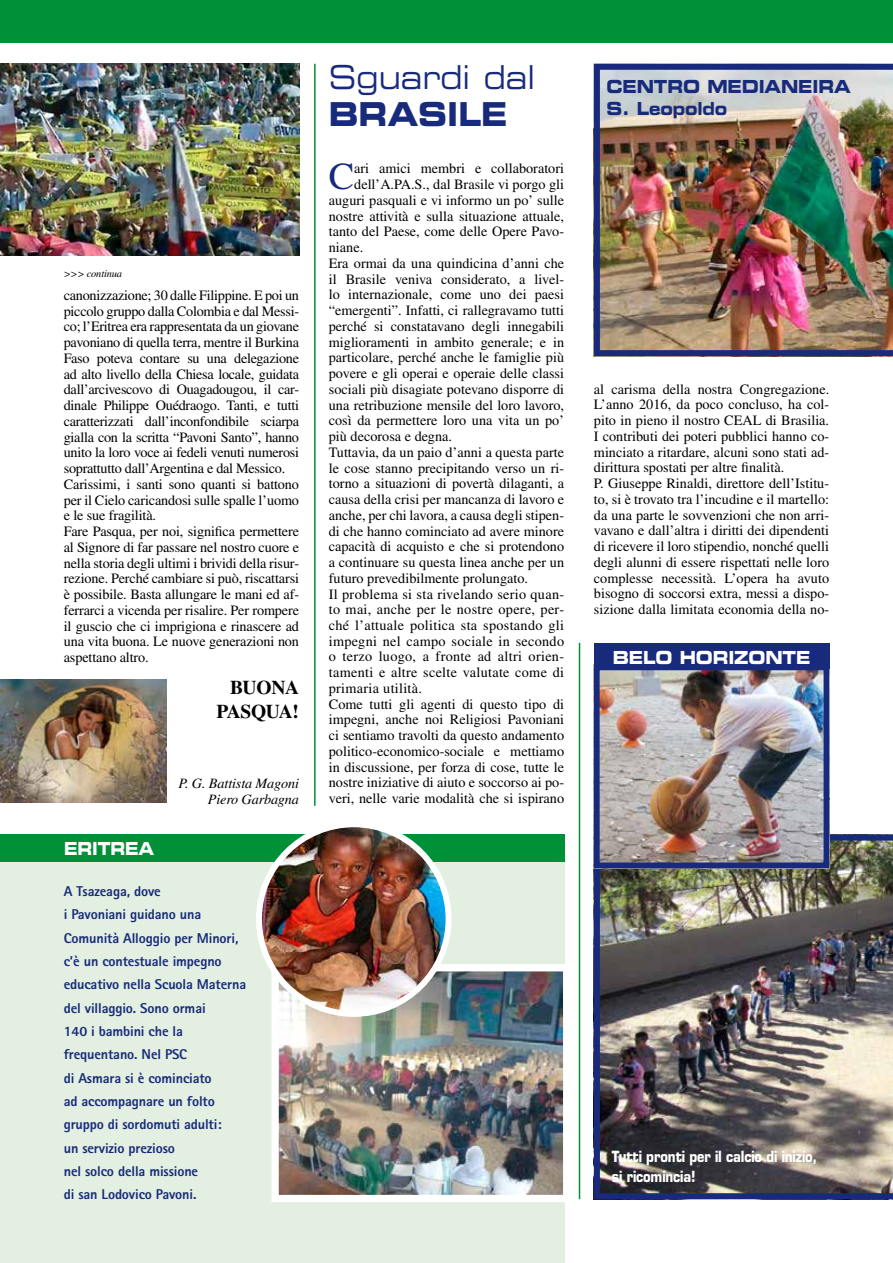
<style>
.page{position:relative;width:893px;height:1263px;background:#fff}
.page>*{position:absolute;margin:0;border:0;box-sizing:border-box;transform-origin:0 0}
.t1{font:38.1px "Times LT Std";color:#182a7b}
.t2{font:33px "Eurostile LT Std Ex 2";color:#182a7b;scale:.85 1}
.t3{font:33px "Eurostile LT Std Bold Ex 2";color:#182a7b;scale:.85 1}
.t4{font:700 19.5px/24px "Times LT Std";letter-spacing:-.02em;color:#000;text-align:right}
.t5{font:18px/22.5px "Eurostile LT Std Bold Ex 2";letter-spacing:-.01em;color:#182a7b;scale:.85 1}
.t6{font:18px "Eurostile LT Std Bold Ex 2";letter-spacing:-.01em;color:#fff;scale:.85 1}
.t7{font:18px "Eurostile LT Std Bold Ex 2";letter-spacing:-.01em;color:#fff;scale:.8 1}
.t8{font:700 15px/19.5px "Eurostile LT Std";letter-spacing:-.01em;color:#fff;scale:.85 1}
.t9{font:14.25px/15.8px "Times LT Std";color:#000}
.t10{font:14.25px/15.8px "Times LT Std";letter-spacing:-.02em;color:#000}
.t11{font:800 14.25px/23.2px "Rotis Sans Serif Std";letter-spacing:-.01em;color:#182a7b}
.t12{font:14.25px "Times LT Std";letter-spacing:.02em;color:#000}
.t13{font:italic 14.25px/15.8px "Times LT Std";letter-spacing:-.01em;color:#000;text-align:right}
.t14{font:italic 10.5px "Times LT Std";letter-spacing:-.02em;color:#000}
</style>
<div class="page">
<div style="left:0;top:835px;width:564px;height:428px;background:#e2efe1"></div>
<div style="left:0;top:834px;width:564px;height:28px;background:#009037"></div>
<div style="left:0;top:0;width:893px;height:43px;background:#009037"></div>
<hr style="left:579px;top:643px;width:1px;height:556px;background:#009037">
<hr style="left:314px;top:64px;width:2px;height:742px;background:#009037">
<img style="left:0;top:64px;width:299px;height:191px">
<img style="left:279px;top:972px;width:284px;height:222px">
<div style="left:271px;top:964px;width:300px;height:238px;border:7px solid #fff"></div>
<img style="left:259px;top:824px;width:190px;height:190px;border-radius:95px">
<div style="left:256px;top:821px;width:196px;height:196px;border:6px solid #fff;border-radius:50%"></div>
<img style="left:594px;top:64px;width:299px;height:292px">
<img style="left:594px;top:834px;width:299px;height:365px">
<img style="left:601px;top:671px;width:221px;height:190px">
<div style="left:594px;top:664px;width:235px;height:204px;border:6px solid #182a7b"></div>
<div style="left:594px;top:643px;width:235px;height:26px;background:#182a7b"></div>
<img style="left:0;top:679px;width:167px;height:124px">
<p class="t14" style="left:64px;top:267px;width:60px">&gt;&gt;&gt; continua</p>
<p class="t10" style="left:64px;top:287px;width:237px">canonizzazione; 30 dalle Filippine. E poi un piccolo gruppo dalla Colombia e dal Messi&shy;co; l’Eritrea era rappresentata da un giovane pavoniano di quella terra, mentre il Burkina Faso poteva contare su una delegazione ad alto livello della Chiesa locale, guidata dall’arcivescovo di Ouagadougou, il car&shy;dinale Philippe Ouédraogo. Tanti, e tutti caratterizzati dall’inconfondibile sciarpa gialla con la scritta “Pavoni Santo”, hanno unito la loro voce ai fedeli venuti numerosi soprattutto dall’Argentina e dal Messico.<br>Carissimi, i santi sono quanti si battono per il Cielo caricandosi sulle spalle l’uomo e le sue fragilità.<br>Fare Pasqua, per noi, significa permettere al Signore di far passare nel nostro cuore e nella storia degli ultimi i brividi della risur&shy;rezione. Perché cambiare si può, riscattarsi è possibile. Basta allungare le mani ed af&shy;ferrarci a vicenda per risalire. Per rompere il guscio che ci imprigiona e rinascere ad una vita buona. Le nuove generazioni non aspettano altro.</p>
<h3 class="t4" style="left:216px;top:675px;width:84px">BUONA<br>PASQUA!</h3>
<p class="t7" style="left:64px;top:836px;width:114px">ERITREA</p>
<p class="t13" style="left:178px;top:776px;width:122px">P. G. Battista Magoni<br>Piero Garbagna</p>
<p class="t11" style="left:64px;top:879px;width:184px">A Tsazeaga, dove<br>i Pavoniani guidano una<br>Comunità Alloggio per Minori, c’è un contestuale impegno educativo nella Scuola Materna del villaggio. Sono ormai<br>140 i bambini che la frequentano. Nel PSC<br>di Asmara si è cominciato<br>ad accompagnare un folto gruppo di sordomuti adulti:<br>un servizio prezioso<br>nel solco della missione<br>di san Lodovico Pavoni.</p>
<h2 class="t2" style="left:329px;top:54px;width:244px">Sguardi dal</h2>
<h2 class="t3" style="left:329px;top:91px;width:212px">BRASILE</h2>
<h1 class="t1" style="left:329px;top:155px;width:27px">C</h1>
<p class="t9" style="left:354px;top:161px;width:211px">ari amici membri e collaboratori</p>
<p class="t9" style="left:354px;top:176px;width:211px">dell’A.PA.S., dal Brasile vi porgo gli</p>
<p class="t9" style="left:329px;top:192px;width:237px">auguri pasquali e vi informo un po’ sulle</p>
<p class="t9" style="left:329px;top:208px;width:237px">nostre attività e sulla situazione attuale,</p>
<p class="t9" style="left:329px;top:224px;width:237px">tanto del Paese, come delle Opere Pavo-</p>
<p class="t9" style="left:329px;top:239px;width:36px">niane.</p>
<p class="t9" style="left:329px;top:255px;width:237px">Era ormai da una quindicina d’anni che</p>
<p class="t9" style="left:329px;top:271px;width:237px">il Brasile veniva considerato, a livel-</p>
<p class="t9" style="left:329px;top:287px;width:237px">lo internazionale, come uno dei paesi</p>
<p class="t9" style="left:329px;top:302px;width:237px">“emergenti”. Infatti, ci rallegravamo tutti</p>
<p class="t9" style="left:329px;top:318px;width:237px">perché si constatavano degli innegabili</p>
<p class="t9" style="left:329px;top:334px;width:237px">miglioramenti in ambito generale; e in</p>
<p class="t9" style="left:329px;top:350px;width:237px">particolare, perché anche le famiglie più</p>
<p class="t9" style="left:329px;top:365px;width:237px">povere e gli operai e operaie delle classi</p>
<p class="t9" style="left:329px;top:381px;width:237px">sociali più disagiate potevano disporre di</p>
<p class="t9" style="left:329px;top:397px;width:237px">una retribuzione mensile del loro lavoro,</p>
<p class="t9" style="left:329px;top:412px;width:237px">così da permettere loro una vita un po’</p>
<p class="t9" style="left:329px;top:428px;width:125px">più decorosa e degna.</p>
<p class="t9" style="left:329px;top:444px;width:237px">Tuttavia, da un paio d’anni a questa parte</p>
<p class="t9" style="left:329px;top:460px;width:237px">le cose stanno precipitando verso un ri-</p>
<p class="t9" style="left:329px;top:475px;width:237px">torno a situazioni di povertà dilaganti, a</p>
<p class="t9" style="left:329px;top:491px;width:237px">causa della crisi per mancanza di lavoro e</p>
<p class="t9" style="left:329px;top:507px;width:237px">anche, per chi lavora, a causa degli stipen-</p>
<p class="t9" style="left:329px;top:523px;width:237px">di che hanno cominciato ad avere minore</p>
<p class="t9" style="left:329px;top:538px;width:237px">capacità di acquisto e che si protendono</p>
<p class="t9" style="left:329px;top:554px;width:237px">a continuare su questa linea anche per un</p>
<p class="t9" style="left:329px;top:570px;width:201px">futuro prevedibilmente prolungato.</p>
<p class="t12" style="left:329px;top:586px;width:237px">Il problema si sta rivelando serio quan-</p>
<p class="t12" style="left:329px;top:601px;width:237px">to mai, anche per le nostre opere, per-</p>
<p class="t12" style="left:329px;top:617px;width:237px">ché l’attuale politica sta spostando gli</p>
<p class="t12" style="left:329px;top:633px;width:237px">impegni nel campo sociale in secondo</p>
<p class="t12" style="left:329px;top:649px;width:237px">o terzo luogo, a fronte ad altri orien-</p>
<p class="t12" style="left:329px;top:664px;width:237px">tamenti e altre scelte valutate come di</p>
<p class="t12" style="left:329px;top:680px;width:95px">primaria utilità.</p>
<p class="t9" style="left:329px;top:696px;width:237px">Come tutti gli agenti di questo tipo di</p>
<p class="t9" style="left:329px;top:712px;width:237px">impegni, anche noi Religiosi Pavoniani</p>
<p class="t9" style="left:329px;top:727px;width:237px">ci sentiamo travolti da questo andamento</p>
<p class="t9" style="left:329px;top:743px;width:237px">politico-economico-sociale e mettiamo</p>
<p class="t9" style="left:329px;top:759px;width:237px">in discussione, per forza di cose, tutte le</p>
<p class="t9" style="left:329px;top:775px;width:237px">nostre iniziative di aiuto e soccorso ai po-</p>
<p class="t9" style="left:329px;top:790px;width:237px">veri, nelle varie modalità che si ispirano</p>
<p class="t5" style="left:606px;top:75px;width:289px">CENTRO MEDIANEIRA<br>S. Leopoldo</p>
<p class="t9" style="left:594px;top:381px;width:237px">al carisma della nostra Congregazione.<br>L’anno 2016, da poco concluso, ha col&shy;pito in pieno il nostro CEAL di Brasilia.<br>I contributi dei poteri pubblici hanno co&shy;minciato a ritardare, alcuni sono stati ad&shy;dirittura spostati per altre finalità.<br>P. Giuseppe Rinaldi, direttore dell’Istitu&shy;to, si è trovato tra l’incudine e il martello: da una parte le sovvenzioni che non arri&shy;vavano e dall’altra i diritti dei dipendenti di ricevere il loro stipendio, nonché quelli degli alunni di essere rispettati nelle loro complesse necessità. L’opera ha avuto bisogno di soccorsi extra, messi a dispo&shy;sizione dalla limitata economia della no-</p>
<p class="t6" style="left:613px;top:645px;width:234px">BELO HORIZONTE</p>
<p class="t8" style="left:612px;top:1147px;width:243px">Tutti pronti per il calcio di inizio, si ricomincia!</p>
</div>
